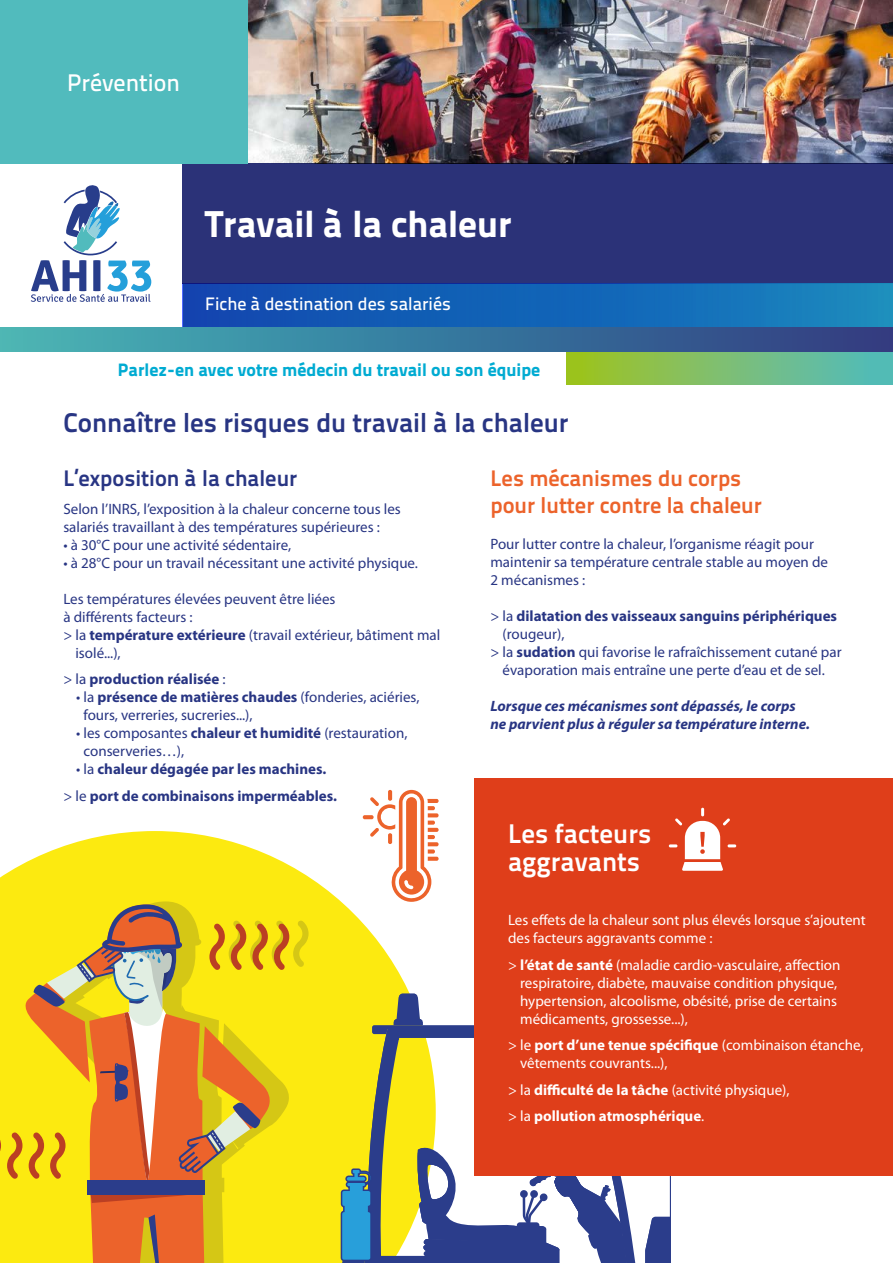
<style>
.page{position:relative;width:893px;height:1263px;background:#fff}
.page>*{position:absolute;margin:0;border:0;box-sizing:border-box;transform-origin:0 0}
.t1{font:37.5px "Titillium Text 14 L 999 wt";color:#fff}
.t2{font:27px "Titillium Text 14 L 800 wt";color:#283583}
.t3{font:27px/28.5px "Titillium Text 14 L 800 wt";color:#fff}
.t4{font:24px "Titillium Text 14 L 600 wt";color:#fff}
.t5{font:22.5px/27px "Titillium Text 14 L 800 wt";color:#ec632b}
.t6{font:22.5px "Titillium Text 14 L 800 wt";color:#283583}
.t7{font:18px "Titillium Text 14 L 999 wt";color:#00abd2}
.t8{font:18px "Titillium Text 14 L 600 wt";color:#fff}
.t9{font:15px/18px "Myriad Pro";color:#283583}
.t10{font:15px/18px "Myriad Pro";color:#fff}
.t11{font:700 15px/26.5px "Myriad Pro";color:#283583;text-align:center}
.t12{font:italic 700 15px/18px "Myriad Pro";color:#283583}
.t13{font:700 15px/26.5px "Myriad Pro";color:#fff}
.s1{font-weight:700}
.s2{font-weight:400}
</style>
<div class="page">
<svg style="left:0;top:831px;width:391px;height:432px;fill:#fcea10"></svg>
<svg style="left:339px;top:959px;width:332px;height:304px"></svg>
<svg style="left:0;top:1132px;width:1px;height:47px"></svg>
<svg style="left:7px;top:904px;width:302px;height:359px;background:#e6b62b"></svg>
<svg style="left:566px;top:351px;width:327px;height:33px;background:#77bb72"></svg>
<svg style="left:0;top:283px;width:893px;height:68px;background:#38779e"></svg>
<div style="left:0;top:163px;width:183px;height:163px;background:#fff"></div>
<svg style="left:31px;top:185px;width:120px;height:117px"></svg>
<div style="left:183px;top:163px;width:710px;height:120px;background:#2b3278"></div>
<div style="left:183px;top:284px;width:710px;height:42px;background:linear-gradient(to right,#0f45af,#1886be)"></div>
<img style="left:247px;top:0;width:646px;height:163px">
<div style="left:0;top:0;width:247px;height:163px;background:#51bbbd"></div>
<svg style="left:363px;top:815px;width:11px;height:4px"></svg>
<svg style="left:370px;top:790px;width:69px;height:112px"></svg>
<div style="left:474px;top:778px;width:419px;height:397px;background:#df3e1a"></div>
<svg style="left:669px;top:808px;width:67px;height:63px"></svg>
<h3 class="t4" style="left:67px;top:68px;width:114px">Prévention</h3>
<h1 class="t1" style="left:205px;top:201px;width:308px">Travail à la chaleur</h1>
<p class="t8" style="left:205px;top:292px;width:247px">Fiche à destination des salariés</p>
<p class="t7" style="left:118px;top:359px;width:424px">Parlez-en avec votre médecin du travail ou son équipe</p>
<h2 class="t2" style="left:63px;top:406px;width:507px">Connaître les risques du travail à la chaleur</h2>
<h3 class="t6" style="left:63px;top:465px;width:236px">L’exposition à la chaleur</h3>
<p class="t9" style="left:63px;top:500px;width:339px">Selon l’INRS, l’exposition à la chaleur concerne tous les salariés travaillant à des températures supérieures :</p>
<p class="t9" style="left:63px;top:536px;width:229px">• à 30°C pour une activité sédentaire,</p>
<p class="t9" style="left:63px;top:554px;width:356px">• à 28°C pour un travail nécessitant une activité physique.</p>
<p class="t9" style="left:63px;top:590px;width:274px">Les températures élevées peuvent être liées</p>
<p class="t9" style="left:63px;top:608px;width:131px">à différents facteurs :</p>
<p class="t9" style="left:63px;top:626px;width:378px">&gt; la <span class="s1">température extérieure</span> (travail extérieur, bâtiment mal</p>
<p class="t9" style="left:75px;top:644px;width:47px">isolé...),</p>
<p class="t11" style="left:63px;top:665px;width:164px"><span class="s2">&gt; la</span> production réalisée <span class="s2">:</span></p>
<p class="t9" style="left:84px;top:688px;width:337px;text-indent:-7px">• la <span class="s1">présence de matières chaudes</span> (fonderies, aciéries, fours, verreries, sucreries...),</p>
<p class="t9" style="left:84px;top:724px;width:325px;text-indent:-7px">• les composantes <span class="s1">chaleur et humidité</span> (restauration, conserveries…),</p>
<p class="t11" style="left:63px;top:755px;width:275px"><span class="s2">• la</span> chaleur dégagée par les machines.<br><span class="s2">&gt; le</span> port de combinaisons imperméables.</p>
<h3 class="t5" style="left:490px;top:465px;width:273px">Les mécanismes du corps pour lutter contre la chaleur</h3>
<p class="t9" style="left:490px;top:535px;width:339px">Pour lutter contre la chaleur, l’organisme réagit pour maintenir sa température centrale stable au moyen de<br>2 mécanismes :</p>
<p class="t11" style="left:490px;top:602px;width:348px"><span class="s2">&gt; la</span> dilatation des vaisseaux sanguins périphériques</p>
<p class="t9" style="left:503px;top:625px;width:63px">(rougeur),</p>
<p class="t9" style="left:490px;top:643px;width:353px">&gt; la <span class="s1">sudation</span> qui favorise le rafraîchissement cutané par</p>
<p class="t9" style="left:503px;top:661px;width:324px">évaporation mais entraîne une perte d’eau et de sel.</p>
<p class="t12" style="left:490px;top:697px;width:321px">Lorsque ces mécanismes sont dépassés, le corps ne parvient plus à réguler sa température interne.</p>
<h2 class="t3" style="left:508px;top:819px;width:145px">Les facteurs aggravants</h2>
<p class="t10" style="left:508px;top:911px;width:359px">Les effets de la chaleur sont plus élevés lorsque s’ajoutent des facteurs aggravants comme :</p>
<p class="t10" style="left:520px;top:955px;width:322px;text-indent:-12px">&gt; <span class="s1">l’état de santé</span> (maladie cardio-vasculaire, affection respiratoire, diabète, mauvaise condition physique, hypertension, alcoolisme, obésité, prise de certains médicaments, grossesse...),</p>
<p class="t10" style="left:520px;top:1036px;width:345px;text-indent:-12px">&gt; le <span class="s1">port d’une tenue spécifique</span> (combinaison étanche, vêtements couvrants...),</p>
<p class="t13" style="left:508px;top:1076px;width:283px"><span class="s2">&gt; la</span> difficulté de la tâche <span class="s2">(activité physique), &gt; la</span> pollution atmosphérique<span class="s2">.</span></p>
</div>
